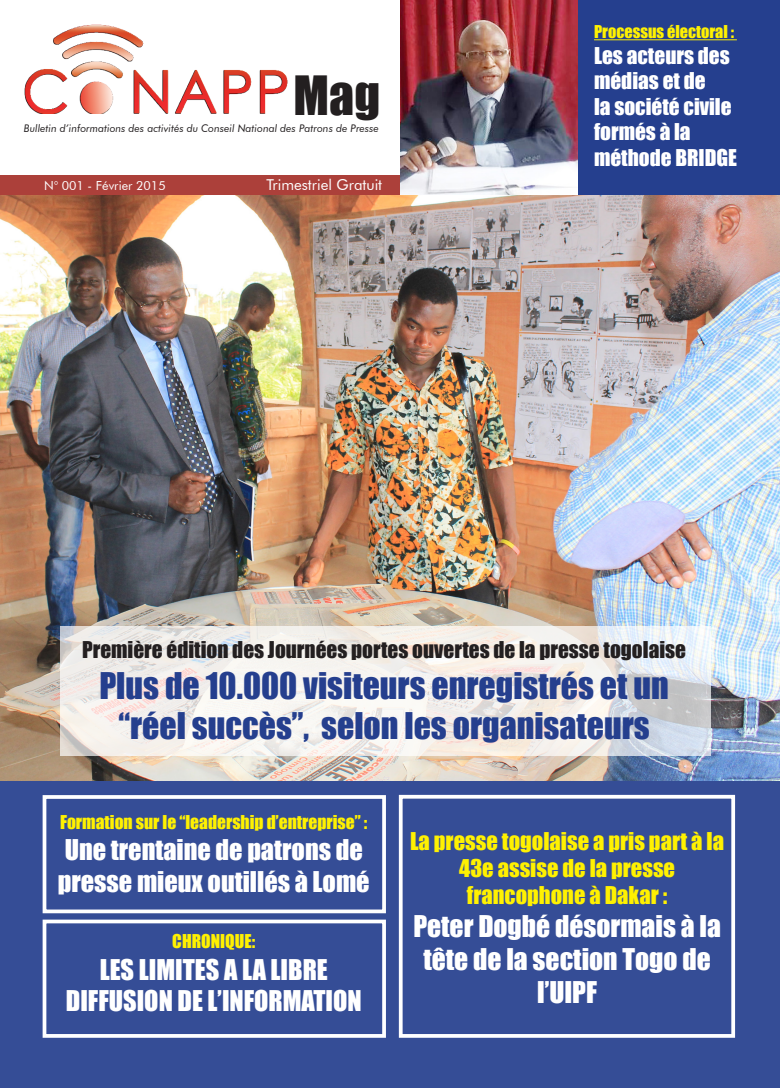
<style>
.page{position:relative;width:780px;height:1088px;background:#fff}
.page>*{position:absolute;margin:0;border:0;box-sizing:border-box;transform-origin:0 0}
.t1{font:49.75px "Impact";color:#231f20}
.t2{font:33.75px/40.5px "Impact";color:#253f8e;text-align:center}
.t3{font:27.5px/33px "Impact";color:#fff;text-align:center}
.t4{font:26.25px/31.5px "Impact";color:#fff}
.t5{font:22.5px/27px "Impact";color:#fff101;text-align:center}
.t6{font:21.25px/25.5px "Impact";color:#fff}
.t7{font:21.25px "Impact";color:#231f20}
.t8{font:17.5px "Impact";color:#fff101}
.t9{font:16.25px "Impact";color:#fff101}
.t10{font:15px "Futura BT";color:#fff}
.t11{font:12.5px "Futura BT";color:#fff}
.t12{font:italic 10.5px "Futura BT";color:#231f20}
</style>
<div class="page">
<img style="left:0;top:195px;width:779px;height:586px">
<svg style="left:60px;top:626px;width:650px;height:129px;fill:#f5efec"></svg>
<div style="left:400px;top:0;width:379px;height:195px;background:#253f8e"></div>
<div style="left:0;top:781px;width:779px;height:307px;background:#354d96"></div>
<div style="left:0;top:175px;width:400px;height:20px;background:#ac403a"></div>
<img style="left:24px;top:24px;width:264px;height:90px">
<div style="left:43px;top:795px;width:343px;height:118px;border:4px solid #fff"></div>
<div style="left:43px;top:919px;width:343px;height:119px;border:4px solid #fff"></div>
<div style="left:399px;top:795px;width:336px;height:243px;border:4px solid #fff"></div>
<img style="left:401px;top:0;width:177px;height:195px">
<hr style="left:594px;top:39px;width:142px;height:1px;background:#fff101">
<h1 class="t1" style="left:293px;top:64px;width:88px">Mag</h1>
<p class="t12" style="left:24px;top:122px;width:356px">Bulletin d’informations des activités du Conseil National des Patrons de Presse</p>
<p class="t11" style="left:44px;top:177px;width:123px">N° 001 - Février 2015</p>
<p class="t10" style="left:266px;top:176px;width:117px">Trimestriel Gratuit</p>
<p class="t9" style="left:594px;top:22px;width:141px">Processus électoral :</p>
<p class="t6" style="left:594px;top:42px;width:144px">Les acteurs des médias et de<br>la société civile formés à la méthode BRIDGE</p>
<p class="t7" style="left:82px;top:637px;width:605px">Première édition des Journées portes ouvertes de la presse togolaise</p>
<p class="t2" style="left:99px;top:665px;width:571px">Plus de 10.000 visiteurs enregistrés et un “réel succès”, selon les organisateurs</p>
<p class="t8" style="left:60px;top:811px;width:309px">Formation sur le “leadership d’entreprise” :</p>
<p class="t4" style="left:58px;top:834px;width:313px">Une trentaine de patrons de presse mieux outillés à Lomé</p>
<p class="t8" style="left:172px;top:930px;width:84px">CHRONIQUE:</p>
<p class="t4" style="left:66px;top:953px;width:297px;text-align:center">LES LIMITES A LA LIBRE<br>DIFFUSION DE L’INFORMATION</p>
<p class="t5" style="left:410px;top:827px;width:315px">La presse togolaise a pris part à la<br>43e assise de la presse francophone à Dakar :</p>
<p class="t3" style="left:413px;top:909px;width:309px">Peter Dogbé désormais à la tête de la section Togo de l’UIPF</p>
</div>
